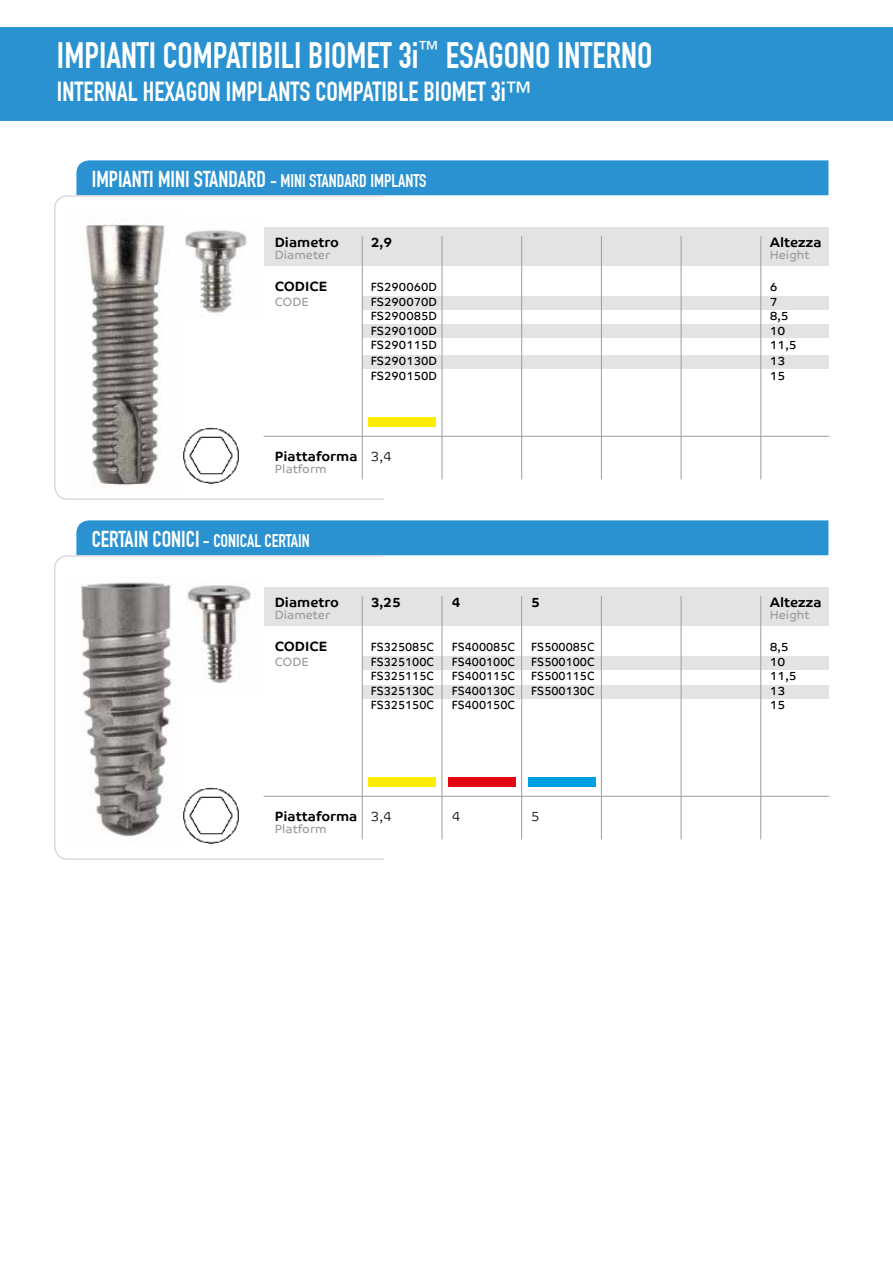
<style>
.page{position:relative;width:893px;height:1263px;background:#fff}
.page>*{position:absolute;margin:0;border:0;box-sizing:border-box;transform-origin:0 0}
.t1{font:700 36px "DIN Condensed";color:#fff}
.t2{font:700 27px "DIN Condensed";color:#fff}
.t3{font:700 18px "DIN Condensed";color:#fff}
.t4{font:700 13.5px "Co Text";color:#000}
.t5{font:300 13.5px "Co Text";color:#000}
.t6{font:12px "Co Text";color:#000;scale:.91 1}
.t7{font:12px "Co Text";color:#000;scale:.94 1}
.t8{font:12px "Co Text";color:#9d9d9c}
.t9{font:12px "Co Text";color:#000}
.s1{font-size:22.5px}
.s2{font-weight:300}
</style>
<div class="page">
<div style="left:0;top:28px;width:893px;height:93px;background:#2a92d0"></div>
<div style="left:76px;top:520px;width:752px;height:35px;background:#2a92d0"></div>
<svg style="left:54px;top:554px;width:331px;height:306px"></svg>
<div style="left:362px;top:656px;width:466px;height:14px;background:#e3e3e3"></div>
<div style="left:362px;top:686px;width:466px;height:13px;background:#e3e3e3"></div>
<div style="left:264px;top:587px;width:564px;height:39px;background:#e3e3e3"></div>
<hr style="left:362px;top:596px;width:1px;height:243px;background:#9d9d9c">
<hr style="left:442px;top:596px;width:1px;height:243px;background:#9d9d9c">
<hr style="left:521px;top:596px;width:1px;height:243px;background:#9d9d9c">
<hr style="left:601px;top:596px;width:1px;height:243px;background:#9d9d9c">
<hr style="left:681px;top:596px;width:1px;height:243px;background:#9d9d9c">
<hr style="left:760px;top:596px;width:1px;height:243px;background:#9d9d9c">
<hr style="left:264px;top:796px;width:565px;height:1px;background:#9d9d9c">
<div style="left:368px;top:777px;width:68px;height:10px;background:#ffed00"></div>
<div style="left:448px;top:777px;width:68px;height:10px;background:#e30613"></div>
<div style="left:528px;top:777px;width:67px;height:10px;background:#009fe3"></div>
<img style="left:66px;top:577px;width:111px;height:269px">
<div style="left:76px;top:160px;width:752px;height:35px;background:#2a92d0"></div>
<svg style="left:54px;top:194px;width:331px;height:306px"></svg>
<div style="left:362px;top:296px;width:466px;height:14px;background:#e3e3e3"></div>
<div style="left:362px;top:324px;width:466px;height:14px;background:#e3e3e3"></div>
<div style="left:362px;top:355px;width:466px;height:13px;background:#e3e3e3"></div>
<div style="left:264px;top:227px;width:564px;height:39px;background:#e3e3e3"></div>
<hr style="left:362px;top:236px;width:1px;height:243px;background:#9d9d9c">
<hr style="left:442px;top:236px;width:1px;height:243px;background:#9d9d9c">
<hr style="left:521px;top:236px;width:1px;height:243px;background:#9d9d9c">
<hr style="left:601px;top:236px;width:1px;height:243px;background:#9d9d9c">
<hr style="left:681px;top:236px;width:1px;height:243px;background:#9d9d9c">
<hr style="left:760px;top:236px;width:1px;height:243px;background:#9d9d9c">
<hr style="left:264px;top:436px;width:565px;height:1px;background:#9d9d9c">
<div style="left:368px;top:417px;width:68px;height:10px;background:#ffed00"></div>
<h1 class="t1" style="left:57px;top:34px;width:597px">IMPIANTI COMPATIBILI BIOMET 3i<sup>™</sup> ESAGONO INTERNO</h1>
<h2 class="t2" style="left:57px;top:75px;width:477px">INTERNAL HEXAGON IMPLANTS COMPATIBLE BIOMET 3i™</h2>
<h3 class="t3" style="left:92px;top:170px;width:336px"><span class="s1">IMPIANTI MINI STANDARD</span> - MINI STANDARD IMPLANTS</h3>
<p class="t4" style="left:275px;top:234px;width:66px">Diametro</p>
<p class="t4" style="left:371px;top:234px;width:23px">2,9</p>
<p class="t4" style="left:770px;top:234px;width:53px">Altezza</p>
<p class="t8" style="left:275px;top:248px;width:57px">Diameter</p>
<p class="t8" style="left:770px;top:248px;width:41px">Height</p>
<p class="t4" style="left:275px;top:279px;width:54px">CODICE</p>
<p class="t7" style="left:371px;top:280px;width:72px">FS290060D</p>
<p class="t9" style="left:770px;top:280px;width:9px">6</p>
<p class="t8" style="left:275px;top:295px;width:36px">CODE</p>
<p class="t7" style="left:371px;top:295px;width:72px">FS290070D</p>
<p class="t9" style="left:770px;top:295px;width:9px">7</p>
<p class="t7" style="left:371px;top:309px;width:72px">FS290085D</p>
<p class="t9" style="left:770px;top:309px;width:21px">8,5</p>
<p class="t7" style="left:371px;top:323px;width:72px">FS290100D</p>
<p class="t9" style="left:770px;top:323px;width:17px">10</p>
<p class="t7" style="left:371px;top:338px;width:72px">FS290115D</p>
<p class="t9" style="left:770px;top:338px;width:28px">11,5</p>
<p class="t7" style="left:371px;top:354px;width:72px">FS290130D</p>
<p class="t9" style="left:770px;top:354px;width:17px">13</p>
<p class="t7" style="left:371px;top:368px;width:72px">FS290150D</p>
<p class="t9" style="left:770px;top:368px;width:17px">15</p>
<p class="t4" style="left:275px;top:448px;width:119px">Piattaforma <span class="s2">3,4</span></p>
<p class="t8" style="left:275px;top:461px;width:53px">Platform</p>
<h3 class="t3" style="left:92px;top:530px;width:220px"><span class="s1">CERTAIN CONICI</span> - CONICAL CERTAIN</h3>
<p class="t4" style="left:275px;top:594px;width:66px">Diametro</p>
<p class="t4" style="left:371px;top:594px;width:32px">3,25</p>
<p class="t4" style="left:452px;top:594px;width:10px">4</p>
<p class="t4" style="left:531px;top:594px;width:10px">5</p>
<p class="t4" style="left:770px;top:594px;width:53px">Altezza</p>
<p class="t8" style="left:275px;top:608px;width:57px">Diameter</p>
<p class="t8" style="left:770px;top:608px;width:41px">Height</p>
<p class="t4" style="left:275px;top:639px;width:54px">CODICE</p>
<p class="t6" style="left:371px;top:640px;width:71px">FS325085C</p>
<p class="t6" style="left:452px;top:640px;width:71px">FS400085C</p>
<p class="t6" style="left:531px;top:640px;width:71px">FS500085C</p>
<p class="t9" style="left:770px;top:640px;width:21px">8,5</p>
<p class="t8" style="left:275px;top:655px;width:36px">CODE</p>
<p class="t6" style="left:371px;top:655px;width:71px">FS325100C</p>
<p class="t6" style="left:452px;top:655px;width:71px">FS400100C</p>
<p class="t6" style="left:531px;top:655px;width:71px">FS500100C</p>
<p class="t9" style="left:770px;top:655px;width:17px">10</p>
<p class="t6" style="left:371px;top:669px;width:71px">FS325115C</p>
<p class="t6" style="left:452px;top:669px;width:71px">FS400115C</p>
<p class="t6" style="left:531px;top:669px;width:71px">FS500115C</p>
<p class="t9" style="left:770px;top:669px;width:28px">11,5</p>
<p class="t6" style="left:371px;top:683px;width:71px">FS325130C</p>
<p class="t6" style="left:452px;top:683px;width:71px">FS400130C</p>
<p class="t6" style="left:531px;top:683px;width:71px">FS500130C</p>
<p class="t9" style="left:770px;top:683px;width:17px">13</p>
<p class="t6" style="left:371px;top:698px;width:71px">FS325150C</p>
<p class="t6" style="left:452px;top:698px;width:71px">FS400150C</p>
<p class="t9" style="left:770px;top:698px;width:17px">15</p>
<p class="t4" style="left:275px;top:808px;width:119px">Piattaforma <span class="s2">3,4</span></p>
<p class="t5" style="left:452px;top:808px;width:10px">4</p>
<p class="t5" style="left:531px;top:808px;width:10px">5</p>
<p class="t8" style="left:275px;top:821px;width:53px">Platform</p>
</div>
